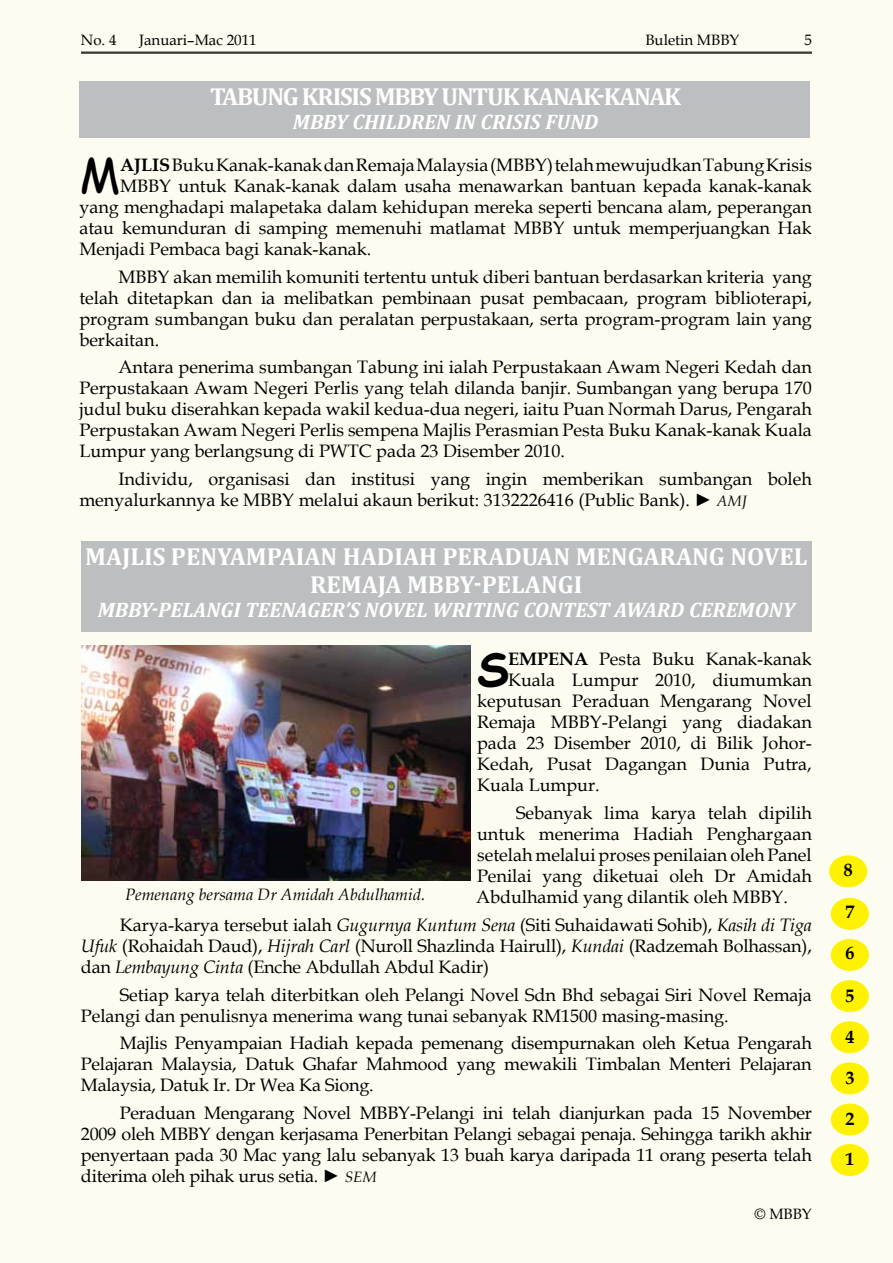
<style>
.page{position:relative;width:893px;height:1263px;background:#fdfcf0}
.page>*{position:absolute;margin:0;border:0;box-sizing:border-box;transform-origin:0 0}
.t1{font:700 46.35px "Comic Sans MS";color:#000}
.t2{font:46.35px "Comic Sans MS";color:#000}
.t3{font:700 24.75px/27.8px "Cambria";color:#fff}
.t4{font:700 24.75px "Cambria";letter-spacing:-.05em;color:#fff}
.t5{font:italic 700 21px "Cambria";color:#fff}
.t6{font:18px/21px "Book Antiqua";color:#000;text-align:justify}
.t7{font:700 18px "Book Antiqua";color:#000}
.t8{font:italic 16.5px "Book Antiqua";color:#000}
.t9{font:15px "Book Antiqua";color:#000}
.s1{font-weight:700}
.s2{font-style:italic;font-size:15px}
.s3{font-style:italic}
</style>
<div class="page">
<hr style="left:81px;top:52px;width:731px;height:1px;background:#000">
<hr style="left:81px;top:53px;width:731px;height:1px;background:#000">
<div style="left:831px;top:1103px;width:38px;height:32px;background:#fff200;border-radius:50%"></div>
<div style="left:831px;top:1062px;width:38px;height:32px;background:#fff200;border-radius:50%"></div>
<div style="left:831px;top:1021px;width:38px;height:32px;background:#fff200;border-radius:50%"></div>
<div style="left:831px;top:980px;width:38px;height:32px;background:#fff200;border-radius:50%"></div>
<div style="left:831px;top:939px;width:38px;height:32px;background:#fff200;border-radius:50%"></div>
<div style="left:831px;top:898px;width:38px;height:32px;background:#fff200;border-radius:50%"></div>
<div style="left:831px;top:1144px;width:38px;height:32px;background:#fff200;border-radius:50%"></div>
<div style="left:829px;top:855px;width:38px;height:32px;background:#fff200;border-radius:50%"></div>
<div style="left:81px;top:541px;width:731px;height:91px;background:#bcbec0"></div>
<div style="left:79px;top:81px;width:731px;height:57px;background:#bcbec0"></div>
<img style="left:81px;top:646px;width:389px;height:235px">
<p class="t9" style="left:81px;top:30px;width:37px">No. 4</p>
<p class="t9" style="left:139px;top:30px;width:119px">Januari–Mac 2011</p>
<p class="t9" style="left:645px;top:30px;width:96px">Buletin MBBY</p>
<p class="t9" style="left:804px;top:30px;width:9px">5</p>
<h2 class="t4" style="left:210px;top:79px;width:171px">TABUNG KRISIS MBBY</h2>
<h2 class="t4" style="left:442px;top:79px;width:240px">UNTUK KANAK-KANAK</h2>
<p class="t5" style="left:293px;top:107px;width:307px">MBBY CHILDREN IN CRISIS FUND</p>
<h1 class="t2" style="left:79px;top:141px;width:42px">M</h1>
<p class="t6" style="left:120px;top:154px;width:693px"><span class="s1">AJLIS</span> Buku Kanak-kanak dan Remaja Malaysia (MBBY) telah mewujudkan Tabung Krisis</p>
<p class="t6" style="left:120px;top:175px;width:693px">MBBY untuk Kanak-kanak dalam usaha menawarkan bantuan kepada kanak-kanak</p>
<p class="t6" style="left:79px;top:196px;width:734px">yang menghadapi malapetaka dalam kehidupan mereka seperti bencana alam, peperangan</p>
<p class="t6" style="left:79px;top:217px;width:734px">atau kemunduran di samping memenuhi matlamat MBBY untuk memperjuangkan Hak</p>
<p class="t6" style="left:79px;top:238px;width:294px">Menjadi Pembaca bagi kanak-kanak.</p>
<p class="t6" style="left:79px;top:266px;width:734px;text-indent:39px">MBBY akan memilih komuniti tertentu untuk diberi bantuan berdasarkan kriteria yang telah ditetapkan dan ia melibatkan pembinaan pusat pembacaan, program biblioterapi, program sumbangan buku dan peralatan perpustakaan, serta program-program lain yang berkaitan.</p>
<p class="t6" style="left:79px;top:356px;width:734px;text-indent:39px">Antara penerima sumbangan Tabung ini ialah Perpustakaan Awam Negeri Kedah dan Perpustakaan Awam Negeri Perlis yang telah dilanda banjir. Sumbangan yang berupa 170 judul buku diserahkan kepada wakil kedua-dua negeri, iaitu Puan Normah Darus, Pengarah Perpustakan Awam Negeri Perlis sempena Majlis Perasmian Pesta Buku Kanak-kanak Kuala Lumpur yang berlangsung di PWTC pada 23 Disember 2010.</p>
<p class="t6" style="left:79px;top:468px;width:734px;text-indent:39px">Individu, organisasi dan institusi yang ingin memberikan sumbangan boleh menyalurkannya ke MBBY melalui akaun berikut: 3132226416 (Public Bank). ► <span class="s2">AMJ</span></p>
<h2 class="t3" style="left:310px;top:542px;width:499px;text-indent:-225px">MAJLIS PENYAMPAIAN HADIAH PERADUAN MENGARANG NOVEL<br>REMAJA MBBY</h2>
<h2 class="t3" style="left:473px;top:569px;width:111px">-PELANGI</h2>
<p class="t5" style="left:98px;top:594px;width:699px">MBBY-PELANGI TEENAGER’S NOVEL WRITING CONTEST AWARD CEREMONY</p>
<h1 class="t1" style="left:477px;top:635px;width:34px">S</h1>
<p class="t6" style="left:508px;top:648px;width:305px"><span class="s1">EMPENA</span> Pesta Buku Kanak-kanak</p>
<p class="t6" style="left:508px;top:669px;width:305px">Kuala Lumpur 2010, diumumkan</p>
<p class="t6" style="left:477px;top:690px;width:336px">keputusan Peraduan Mengarang Novel</p>
<p class="t6" style="left:477px;top:711px;width:336px">Remaja MBBY-Pelangi yang diadakan</p>
<p class="t6" style="left:477px;top:732px;width:336px">pada 23 Disember 2010, di Bilik Johor-</p>
<p class="t6" style="left:477px;top:753px;width:336px">Kedah, Pusat Dagangan Dunia Putra,</p>
<p class="t6" style="left:477px;top:774px;width:124px">Kuala Lumpur.</p>
<p class="t6" style="left:476px;top:802px;width:337px;text-indent:40px">Sebanyak lima karya telah dipilih untuk menerima Hadiah Penghargaan setelah melalui proses penilaian oleh Panel Penilai yang diketuai oleh Dr Amidah Abdulhamid yang dilantik oleh MBBY.</p>
<p class="t6" style="left:81px;top:914px;width:732px;text-indent:39px">Karya-karya tersebut ialah <span class="s3">Gugurnya Kuntum Sena</span> (Siti Suhaidawati Sohib), <span class="s3">Kasih di Tiga Ufuk</span> (Rohaidah Daud), <span class="s3">Hijrah Carl</span> (Nuroll Shazlinda Hairull), <span class="s3">Kundai</span> (Radzemah Bolhassan), dan <span class="s3">Lembayung Cinta</span> (Enche Abdullah Abdul Kadir)</p>
<p class="t6" style="left:81px;top:984px;width:732px;text-indent:39px">Setiap karya telah diterbitkan oleh Pelangi Novel Sdn Bhd sebagai Siri Novel Remaja<br>Pelangi dan penulisnya menerima wang tunai sebanyak RM1500 masing-masing.</p>
<p class="t6" style="left:81px;top:1032px;width:732px;text-indent:39px">Majlis Penyampaian Hadiah kepada pemenang disempurnakan oleh Ketua Pengarah Pelajaran Malaysia, Datuk Ghafar Mahmood yang mewakili Timbalan Menteri Pelajaran Malaysia, Datuk Ir. Dr Wea Ka Siong.</p>
<p class="t6" style="left:81px;top:1102px;width:732px;text-indent:39px">Peraduan Mengarang Novel MBBY-Pelangi ini telah dianjurkan pada 15 November 2009 oleh MBBY dengan kerjasama Penerbitan Pelangi sebagai penaja. Sehingga tarikh akhir penyertaan pada 30 Mac yang lalu sebanyak 13 buah karya daripada 11 orang peserta telah diterima oleh pihak urus setia. ► <span class="s2">SEM</span></p>
<p class="t8" style="left:125px;top:883px;width:301px">Pemenang bersama Dr Amidah Abdulhamid.</p>
<p class="t9" style="left:754px;top:1203px;width:59px">© MBBY</p>
<p class="t7" style="left:844px;top:857px;width:10px">8</p>
<p class="t7" style="left:845px;top:900px;width:10px">7</p>
<p class="t7" style="left:845px;top:941px;width:10px">6</p>
<p class="t7" style="left:845px;top:983px;width:10px">5</p>
<p class="t7" style="left:845px;top:1024px;width:10px">4</p>
<p class="t7" style="left:845px;top:1065px;width:10px">3</p>
<p class="t7" style="left:845px;top:1107px;width:10px">2</p>
<p class="t7" style="left:845px;top:1146px;width:10px">1</p>
</div>
